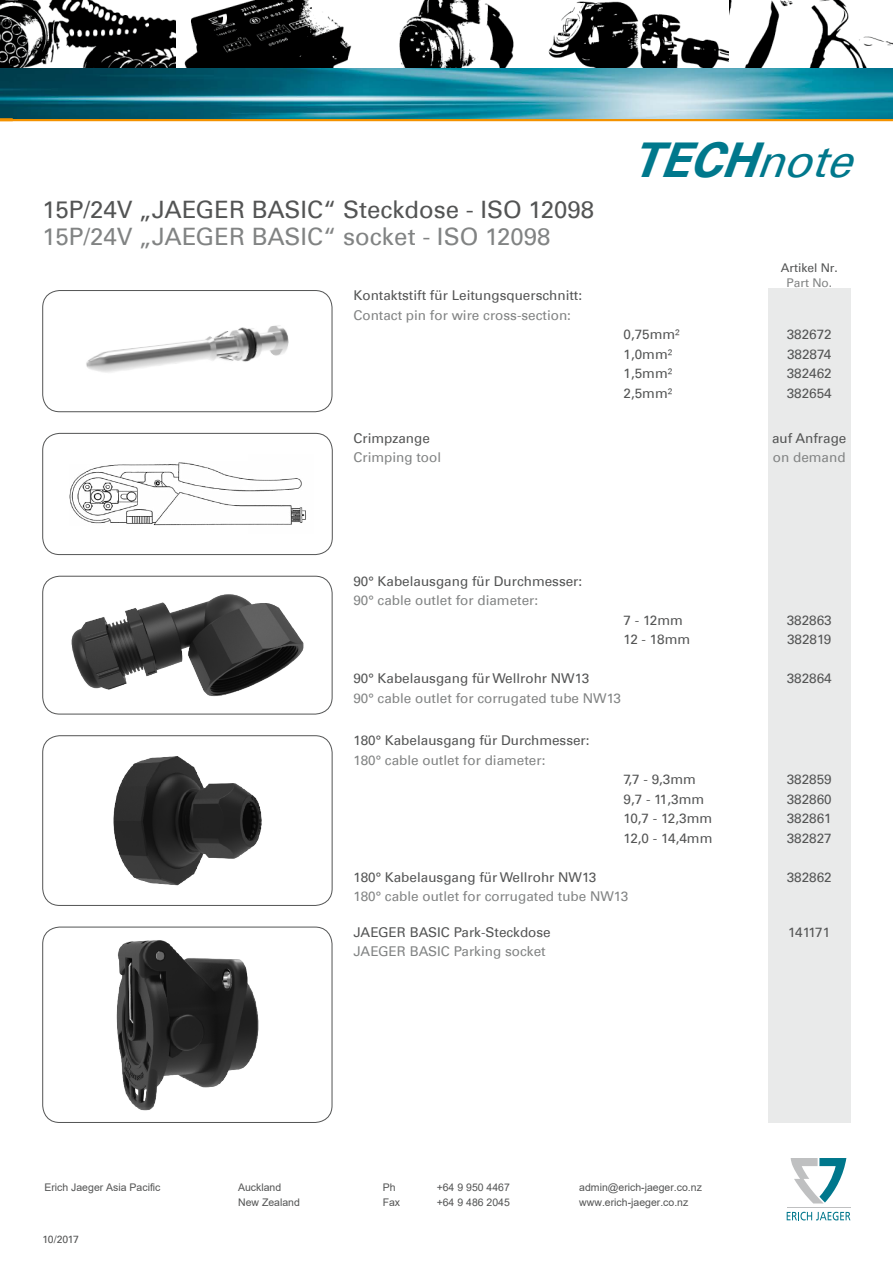
<style>
.page{position:relative;width:893px;height:1263px;background:#fff}
.page>*{position:absolute;margin:0;border:0;box-sizing:border-box;transform-origin:0 0}
.t1{font:italic 700 48px "Univers Com 65";color:#00788c}
.t2{font:24px "Univers Com 55 Roman";color:#535454}
.t3{font:24px "Univers Com 55 Roman";color:#818383}
.t4{font:13.5px/19.5px "Univers Com 55 Roman";color:#535454}
.t5{font:13.5px "Univers Com 55 Roman";color:#818383}
.t6{font:12px "Univers Com 55 Roman";color:#535454}
.t7{font:12px "Univers Com 55 Roman";color:#818383}
.t8{font:10.5px/15px "Arial";color:#535454}
.t9{font:10.5px "Univers Com 55 Roman";letter-spacing:-.05em;color:#535454}
.s1{font-family:"Univers Com 55 Roman";font-weight:400;font-size:45px}
</style>
<div class="page">
<div style="left:768px;top:288px;width:82px;height:835px;background:#e9eaea"></div>
<img style="left:116px;top:940px;width:143px;height:171px">
<div style="left:43px;top:927px;width:289px;height:196px;border:1px solid #535454;border-radius:17px"></div>
<div style="left:43px;top:433px;width:289px;height:122px;border:1px solid #535454;border-radius:17px"></div>
<img style="left:71px;top:594px;width:233px;height:103px">
<div style="left:43px;top:576px;width:289px;height:138px;border:1px solid #535454;border-radius:17px"></div>
<img style="left:86px;top:325px;width:203px;height:48px">
<div style="left:43px;top:290px;width:289px;height:122px;border:1px solid #535454;border-radius:17px"></div>
<img style="left:113px;top:756px;width:149px;height:130px">
<div style="left:43px;top:735px;width:289px;height:171px;border:1px solid #535454;border-radius:17px"></div>
<img style="left:69px;top:462px;width:237px;height:64px">
<svg style="left:787px;top:1212px;width:63px;height:8px"></svg>
<hr style="left:787px;top:1207px;width:63px;height:1px;background:#bfc0c1">
<svg style="left:791px;top:1158px;width:55px;height:45px"></svg>
<hr style="left:0;top:118px;width:893px;height:3px;background:#f49200">
<img style="left:0;top:0;width:893px;height:118px">
<svg style="left:0;top:118px;width:13px;height:1px"></svg>
<h2 class="t2" style="left:43px;top:195px;width:553px">15P/24V „JAEGER BASIC“ Steckdose - ISO 12098</h2>
<h2 class="t3" style="left:43px;top:222px;width:510px">15P/24V „JAEGER BASIC“ socket - ISO 12098</h2>
<p class="t4" style="left:353px;top:286px;width:230px">Kontaktstift für Leitungsquerschnitt:</p>
<p class="t5" style="left:353px;top:307px;width:219px">Contact pin for wire cross-section:</p>
<p class="t4" style="left:353px;top:428px;width:78px">Crimpzange</p>
<p class="t5" style="left:353px;top:449px;width:89px">Crimping tool</p>
<h1 class="t1" style="left:631px;top:132px;width:241px">TECH<span class="s1">note</span></h1>
<p class="t6" style="left:781px;top:261px;width:59px">Artikel Nr.</p>
<p class="t7" style="left:786px;top:276px;width:47px">Part No.</p>
<p class="t4" style="left:623px;top:324px;width:58px">0,75mm²<br>1,0mm²<br>1,5mm²<br>2,5mm²</p>
<p class="t4" style="left:787px;top:324px;width:47px;text-align:justify">382672<br>382874<br>382462<br>382654</p>
<p class="t4" style="left:772px;top:428px;width:76px">auf Anfrage</p>
<p class="t5" style="left:773px;top:449px;width:74px">on demand</p>
<p class="t4" style="left:353px;top:571px;width:230px">90° Kabelausgang für Durchmesser:</p>
<p class="t5" style="left:353px;top:592px;width:186px">90° cable outlet for diameter:</p>
<p class="t4" style="left:623px;top:610px;width:68px">7 - 12mm<br>12 - 18mm</p>
<p class="t4" style="left:353px;top:669px;width:237px">90° Kabelausgang für Wellrohr NW13</p>
<p class="t5" style="left:353px;top:690px;width:269px">90° cable outlet for corrugated tube NW13</p>
<p class="t4" style="left:353px;top:731px;width:238px">180° Kabelausgang für Durchmesser:</p>
<p class="t5" style="left:353px;top:752px;width:193px">180° cable outlet for diameter:</p>
<p class="t4" style="left:623px;top:770px;width:90px">7,7 - 9,3mm<br>9,7 - 11,3mm<br>10,7 - 12,3mm<br>12,0 - 14,4mm</p>
<p class="t4" style="left:353px;top:867px;width:244px">180° Kabelausgang für Wellrohr NW13</p>
<p class="t5" style="left:353px;top:888px;width:276px">180° cable outlet for corrugated tube NW13</p>
<p class="t4" style="left:353px;top:922px;width:199px">JAEGER BASIC Park-Steckdose</p>
<p class="t5" style="left:353px;top:943px;width:194px">JAEGER BASIC Parking socket</p>
<p class="t4" style="left:787px;top:610px;width:47px">382863<br>382819</p>
<p class="t4" style="left:787px;top:669px;width:47px">382864</p>
<p class="t4" style="left:787px;top:770px;width:47px;text-align:justify">382859<br>382860<br>382861<br>382827</p>
<p class="t4" style="left:787px;top:867px;width:47px">382862</p>
<p class="t4" style="left:788px;top:922px;width:44px">141171</p>
<p class="t8" style="left:44px;top:1180px;width:118px">Erich Jaeger Asia Pacific</p>
<p class="t8" style="left:383px;top:1180px;width:14px">Ph</p>
<p class="t8" style="left:437px;top:1180px;width:75px">+64 9 950 4467</p>
<p class="t8" style="left:383px;top:1195px;width:19px">Fax</p>
<p class="t8" style="left:437px;top:1195px;width:75px">+64 9 486 2045</p>
<p class="t8" style="left:238px;top:1180px;width:63px">Auckland<br>New Zealand</p>
<p class="t9" style="left:43px;top:1233px;width:38px">10/2017</p>
<p class="t8" style="left:579px;top:1180px;width:124px">admin@erich-jaeger.co.nz www.erich-jaeger.co.nz</p>
</div>
